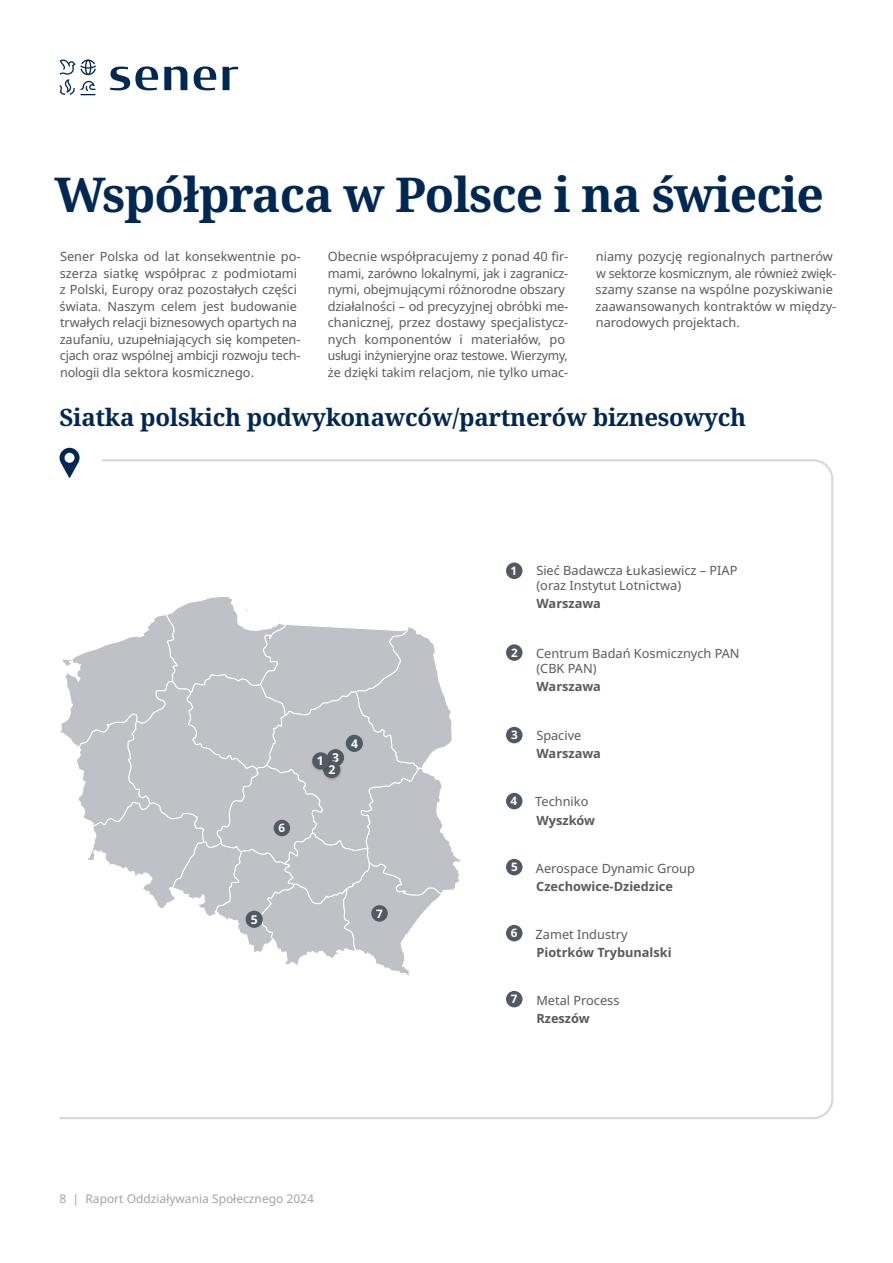
<style>
.page{position:relative;width:893px;height:1263px;background:#fff}
.page>*{position:absolute;margin:0;border:0;box-sizing:border-box;transform-origin:0 0}
.t1{font:700 48px "Noto Serif";letter-spacing:-.02em;color:#002852}
.t2{font:700 24px "Noto Serif";letter-spacing:-.01em;color:#002852}
.t3{font:12.75px/16.5px "Noto Sans";color:#5a5a59}
.t4{font:700 12.75px "Noto Sans";color:#5a5a59}
.t5{font:700 12.15px "Noto Sans";color:#fff}
.t6{font:12px "Noto Sans";color:#a3a3a3}
.t7{font:700 11.7px "Noto Sans";color:#fff}
</style>
<div class="page">
<svg style="left:110px;top:66px;width:48px;height:24px"></svg>
<svg style="left:164px;top:66px;width:23px;height:24px"></svg>
<svg style="left:194px;top:66px;width:22px;height:24px"></svg>
<svg style="left:223px;top:67px;width:15px;height:23px"></svg>
<svg style="left:59px;top:59px;width:37px;height:36px"></svg>
<svg style="left:59px;top:458px;width:775px;height:661px"></svg>
<svg style="left:60px;top:448px;width:20px;height:30px"></svg>
<div style="left:506px;top:562px;width:16px;height:17px;background:#525962;border-radius:50%"></div>
<div style="left:506px;top:644px;width:16px;height:17px;background:#525962;border-radius:50%"></div>
<div style="left:506px;top:727px;width:16px;height:16px;background:#525962;border-radius:50%"></div>
<div style="left:506px;top:793px;width:16px;height:16px;background:#525962;border-radius:50%"></div>
<div style="left:506px;top:859px;width:16px;height:16px;background:#525962;border-radius:50%"></div>
<div style="left:506px;top:925px;width:16px;height:16px;background:#525962;border-radius:50%"></div>
<div style="left:506px;top:991px;width:16px;height:16px;background:#525962;border-radius:50%"></div>
<svg style="left:59px;top:596px;width:403px;height:381px"></svg>
<div style="left:327px;top:749px;width:17px;height:17px;background:#525962;border-radius:50%"></div>
<div style="left:246px;top:911px;width:17px;height:17px;background:#525962;border-radius:50%"></div>
<div style="left:322px;top:760px;width:21px;height:21px;background:#000;opacity:.2"></div>
<div style="left:323px;top:761px;width:17px;height:17px;background:#525962;border-radius:50%"></div>
<div style="left:311px;top:751px;width:21px;height:21px;background:#000;opacity:.2"></div>
<div style="left:312px;top:752px;width:17px;height:17px;background:#525962;border-radius:50%"></div>
<div style="left:346px;top:735px;width:17px;height:17px;background:#525962;border-radius:50%"></div>
<div style="left:274px;top:820px;width:16px;height:16px;background:#525962;border-radius:50%"></div>
<div style="left:371px;top:905px;width:17px;height:17px;background:#525962;border-radius:50%"></div>
<h1 class="t1" style="left:54px;top:161px;width:771px">Współpraca w Polsce i na świecie</h1>
<p class="t3" style="left:60px;top:249px;width:242px">Sener Polska od lat konsekwentnie po&shy;szerza siatkę współprac z podmiotami z Polski, Europy oraz pozostałych części świata. Naszym celem jest budowanie trwałych relacji biznesowych opartych na zaufaniu, uzupełniających się kompeten&shy;cjach oraz wspólnej ambicji rozwoju tech&shy;nologii dla sektora kosmicznego.</p>
<p class="t3" style="left:328px;top:249px;width:242px">Obecnie współpracujemy z ponad 40 fir&shy;mami, zarówno lokalnymi, jak i zagranicz&shy;nymi, obejmującymi różnorodne obszary działalności – od precyzyjnej obróbki me&shy;chanicznej, przez dostawy specjalistycz&shy;nych komponentów i materiałów, po usługi inżynieryjne oraz testowe. Wierzymy, że dzięki takim relacjom, nie tylko umac-</p>
<p class="t3" style="left:596px;top:249px;width:242px">niamy pozycję regionalnych partnerów w sektorze kosmicznym, ale również zwięk&shy;szamy szanse na wspólne pozyskiwanie zaawansowanych kontraktów w między&shy;narodowych projektach.</p>
<h2 class="t2" style="left:59px;top:401px;width:688px">Siatka polskich podwykonawców/partnerów biznesowych</h2>
<p class="t7" style="left:279px;top:820px;width:8px">6</p>
<p class="t5" style="left:251px;top:911px;width:8px">5</p>
<p class="t5" style="left:332px;top:749px;width:8px">3</p>
<p class="t5" style="left:317px;top:752px;width:8px">1</p>
<p class="t5" style="left:328px;top:761px;width:8px">2</p>
<p class="t5" style="left:351px;top:735px;width:8px">4</p>
<p class="t7" style="left:376px;top:905px;width:8px">7</p>
<p class="t6" style="left:60px;top:1191px;width:256px">8 | Raport Oddziaływania Społecznego 2024</p>
<p class="t7" style="left:510px;top:562px;width:8px">1</p>
<p class="t7" style="left:511px;top:644px;width:8px">2</p>
<p class="t7" style="left:511px;top:727px;width:8px">3</p>
<p class="t7" style="left:510px;top:793px;width:8px">4</p>
<p class="t7" style="left:511px;top:859px;width:8px">5</p>
<p class="t7" style="left:511px;top:925px;width:8px">6</p>
<p class="t7" style="left:511px;top:991px;width:8px">7</p>
<p class="t3" style="left:536px;top:564px;width:203px;line-height:15px">Sieć Badawcza Łukasiewicz – PIAP (oraz Instytut Lotnictwa)</p>
<p class="t4" style="left:537px;top:595px;width:66px">Warszawa</p>
<p class="t3" style="left:536px;top:646px;width:205px;line-height:15px">Centrum Badań Kosmicznych PAN (CBK PAN)</p>
<p class="t4" style="left:537px;top:677px;width:66px">Warszawa</p>
<p class="t3" style="left:536px;top:728px;width:47px">Spacive</p>
<p class="t4" style="left:537px;top:745px;width:66px">Warszawa</p>
<p class="t3" style="left:535px;top:794px;width:55px">Techniko</p>
<p class="t4" style="left:537px;top:811px;width:60px">Wyszków</p>
<p class="t3" style="left:536px;top:860px;width:161px">Aerospace Dynamic Group</p>
<p class="t4" style="left:536px;top:877px;width:138px">Czechowice-Dziedzice</p>
<p class="t3" style="left:536px;top:926px;width:93px">Zamet Industry</p>
<p class="t4" style="left:536px;top:943px;width:137px">Piotrków Trybunalski</p>
<p class="t3" style="left:536px;top:992px;width:85px">Metal Process</p>
<p class="t4" style="left:536px;top:1009px;width:55px">Rzeszów</p>
</div>
